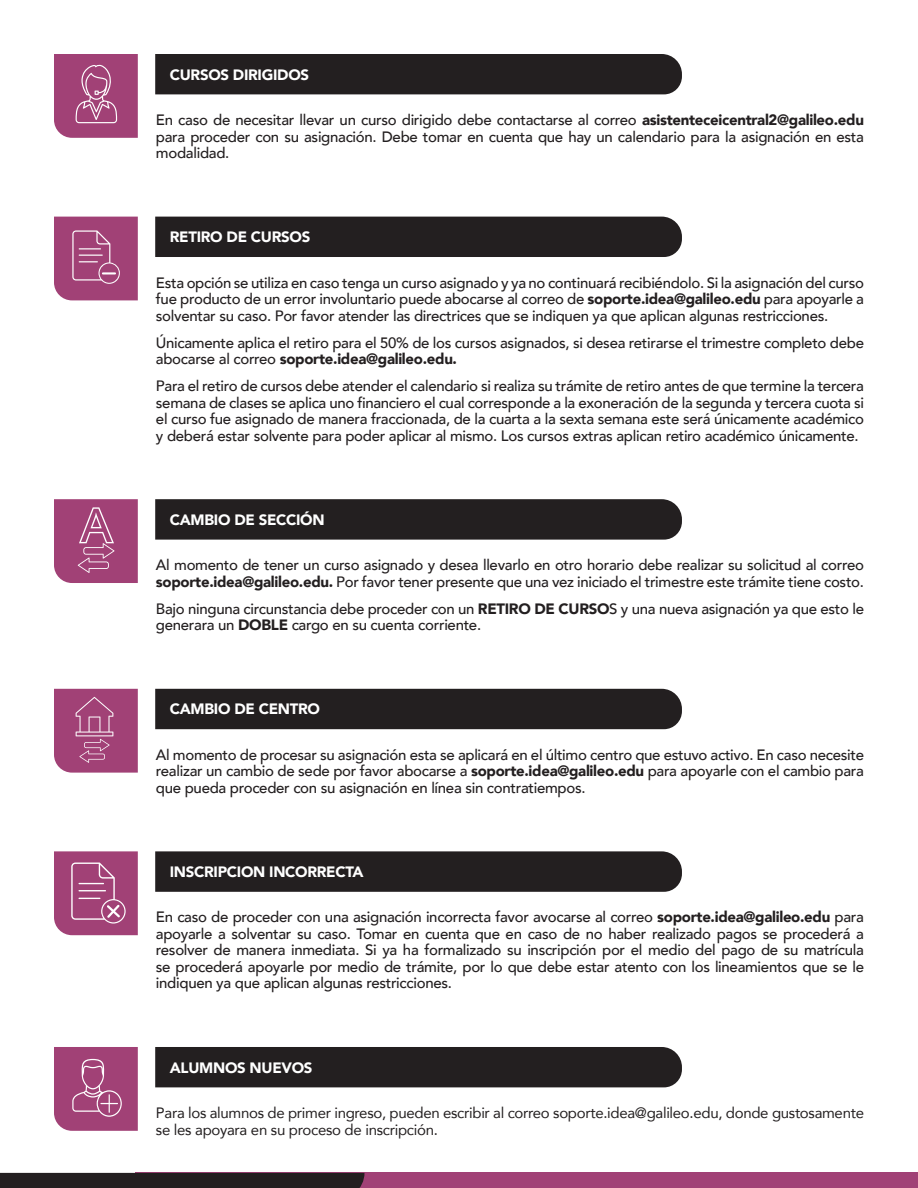
<style>
.page{position:relative;width:918px;height:1188px;background:#fff}
.page>*{position:absolute;margin:0;border:0;box-sizing:border-box;transform-origin:0 0}
.t1{font:500 15px/16.5px "Avenir";letter-spacing:-.02em;color:#231f20;text-align:justify}
.t2{font:15px/16.5px "Avenir";letter-spacing:-.02em;color:#231f20}
.t3{font:900 15px "Avenir";letter-spacing:-.02em;color:#fff}
.s1{font-weight:900}
</style>
<div class="page">
<div style="left:136px;top:1173px;width:782px;height:15px;background:#a14176"></div>
<div style="left:0;top:1173px;width:364px;height:15px;background:#231f20"></div>
<div style="left:155px;top:217px;width:527px;height:40px;background:#231f20"></div>
<svg style="left:54px;top:217px;width:84px;height:83px;background:#a64d7e"></svg>
<div style="left:155px;top:1047px;width:527px;height:40px;background:#231f20"></div>
<svg style="left:54px;top:1047px;width:84px;height:84px;background:#a74e7f"></svg>
<div style="left:155px;top:54px;width:527px;height:40px;background:#231f20"></div>
<svg style="left:54px;top:54px;width:84px;height:84px;background:#a74f80"></svg>
<div style="left:155px;top:689px;width:527px;height:40px;background:#231f20"></div>
<svg style="left:54px;top:689px;width:84px;height:84px;background:#a64c7e"></svg>
<div style="left:155px;top:499px;width:527px;height:41px;background:#231f20"></div>
<svg style="left:54px;top:499px;width:84px;height:84px;background:#a74d7e"></svg>
<div style="left:155px;top:851px;width:527px;height:41px;background:#231f20"></div>
<svg style="left:54px;top:851px;width:84px;height:84px;background:#a95181"></svg>
<p class="t3" style="left:170px;top:61px;width:141px">CURSOS DIRIGIDOS</p>
<p class="t1" style="left:156px;top:111px;width:710px">En caso de necesitar llevar un curso dirigido debe contactarse al correo <span class="s1">asistenteceicentral2@galileo.edu </span>para proceder con su asignación. Debe tomar en cuenta que hay un calendario para la asignación en esta modalidad.</p>
<p class="t3" style="left:170px;top:224px;width:142px">RETIRO DE CURSOS</p>
<p class="t1" style="left:156px;top:273px;width:710px">Esta opción se utiliza en caso tenga un curso asignado y ya no continuará recibiéndolo. Si la asignación del curso fue producto de un error involuntario puede abocarse al correo de <span class="s1">soporte.idea@galileo.edu</span> para apoyarle a solventar su caso. Por favor atender las directrices que se indiquen ya que aplican algunas restricciones.</p>
<p class="t1" style="left:156px;top:333px;width:710px">Únicamente aplica el retiro para el 50% de los cursos asignados, si desea retirarse el trimestre completo debe abocarse al correo <span class="s1">soporte.idea@galileo.edu.</span></p>
<p class="t1" style="left:156px;top:377px;width:710px">Para el retiro de cursos debe atender el calendario si realiza su trámite de retiro antes de que termine la tercera semana de clases se aplica uno financiero el cual corresponde a la exoneración de la segunda y tercera cuota si el curso fue asignado de manera fraccionada, de la cuarta a la sexta semana este será únicamente académico y deberá estar solvente para poder aplicar al mismo. Los cursos extras aplican retiro académico únicamente.</p>
<p class="t3" style="left:170px;top:507px;width:156px">CAMBIO DE SECCIÓN</p>
<p class="t1" style="left:156px;top:556px;width:710px">Al momento de tener un curso asignado y desea llevarlo en otro horario debe realizar su solicitud al correo <span class="s1">soporte.idea@galileo.edu.</span> Por favor tener presente que una vez iniciado el trimestre este trámite tiene costo.</p>
<p class="t1" style="left:156px;top:599px;width:710px">Bajo ninguna circunstancia debe proceder con un <span class="s1">RETIRO DE CURSO</span>S y una nueva asignación ya que esto le generara un <span class="s1">DOBLE</span> cargo en su cuenta corriente.</p>
<p class="t3" style="left:170px;top:696px;width:152px">CAMBIO DE CENTRO</p>
<p class="t1" style="left:156px;top:746px;width:710px">Al momento de procesar su asignación esta se aplicará en el último centro que estuvo activo. En caso necesite realizar un cambio de sede por favor abocarse a <span class="s1">soporte.idea@galileo.edu</span> para apoyarle con el cambio para que pueda proceder con su asignación en línea sin contratiempos.</p>
<p class="t3" style="left:170px;top:859px;width:195px">INSCRIPCION INCORRECTA</p>
<p class="t1" style="left:156px;top:908px;width:710px">En caso de proceder con una asignación incorrecta favor avocarse al correo <span class="s1">soporte.idea@galileo.edu</span> para apoyarle a solventar su caso. Tomar en cuenta que en caso de no haber realizado pagos se procederá a resolver de manera inmediata. Si ya ha formalizado su inscripción por el medio del pago de su matrícula se procederá apoyarle por medio de trámite, por lo que debe estar atento con los lineamientos que se le indiquen ya que aplican algunas restricciones.</p>
<p class="t3" style="left:170px;top:1054px;width:144px">ALUMNOS NUEVOS</p>
<p class="t2" style="left:156px;top:1104px;width:710px">Para los alumnos de primer ingreso, pueden escribir al correo soporte.idea@galileo.edu, donde gustosamente se les apoyara en su proceso de inscripción.</p>
</div>
